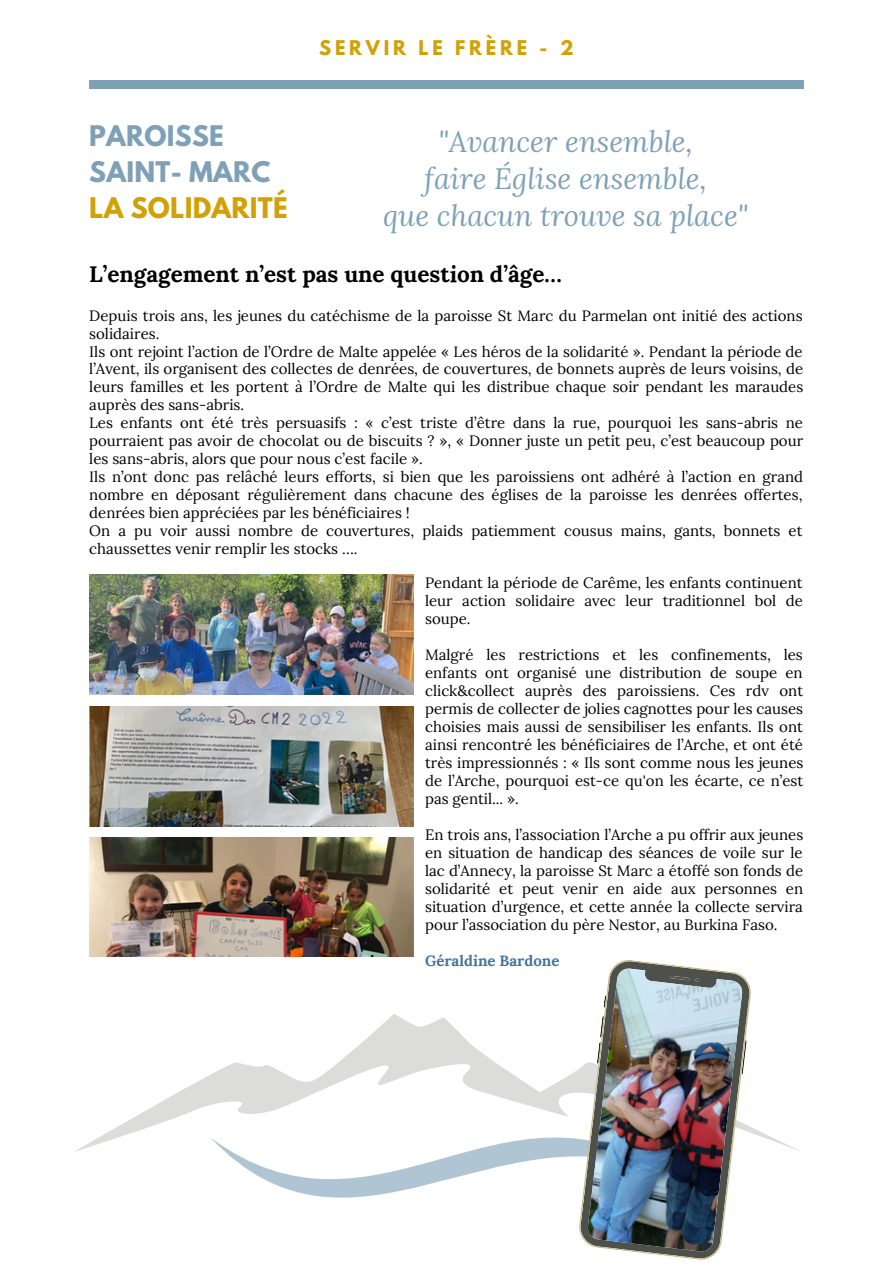
<style>
.page{position:relative;width:893px;height:1264px;background:#fff}
.page>*{position:absolute;margin:0;border:0;box-sizing:border-box;transform-origin:0 0}
.t1{font:italic 29.1px "Lora";color:#7ea1b8}
.t2{font:700 25.2px "League Spartan";letter-spacing:.01em;color:#7ea1b8}
.t3{font:700 25.2px "League Spartan";letter-spacing:.01em;color:#d2a107}
.t4{font:700 22.5px "Lora";color:#000}
.t5{font:700 18px "League Spartan";letter-spacing:.21em;color:#d2a107}
.t6{font:15px/18px "Lora";color:#000;text-align:justify}
.t7{font:700 15px "Lora";color:#45749d}
</style>
<div class="page">
<img style="left:89px;top:574px;width:324px;height:121px">
<img style="left:89px;top:706px;width:324px;height:120px">
<img style="left:89px;top:837px;width:324px;height:120px">
<div style="left:89px;top:80px;width:714px;height:9px;background:#7ea1b8"></div>
<svg style="left:225px;top:1152px;width:353px;height:46px"></svg>
<svg style="left:74px;top:1014px;width:726px;height:138px"></svg>
<img style="left:578px;top:960px;width:172px;height:300px">
<p class="t2" style="left:89px;top:124px;width:136px">PAROISSE</p>
<p class="t2" style="left:89px;top:160px;width:183px">SAINT- MARC</p>
<p class="t3" style="left:89px;top:196px;width:200px">LA SOLIDARITÉ</p>
<p class="t5" style="left:319px;top:39px;width:256px">SERVIR LE FRÈRE - 2</p>
<p class="t1" style="left:438px;top:122px;width:256px">"Avancer ensemble,</p>
<p class="t1" style="left:424px;top:159px;width:284px">faire Église ensemble,</p>
<p class="t1" style="left:383px;top:196px;width:366px">que chacun trouve sa place"</p>
<p class="t4" style="left:89px;top:260px;width:474px">L’engagement n’est pas une question d’âge…</p>
<p class="t6" style="left:89px;top:306px;width:714px">Depuis trois ans, les jeunes du catéchisme de la paroisse St Marc du Parmelan ont initié des actions solidaires.</p>
<p class="t6" style="left:89px;top:342px;width:715px">Ils ont rejoint l’action de l’Ordre de Malte appelée « Les héros de la solidarité ». Pendant la période de l’Avent, ils organisent des collectes de denrées, de couvertures, de bonnets auprès de leurs voisins, de leurs familles et les portent à l’Ordre de Malte qui les distribue chaque soir pendant les maraudes auprès des sans-abris.</p>
<p class="t6" style="left:89px;top:414px;width:715px">Les enfants ont été très persuasifs : « c’est triste d’être dans la rue, pourquoi les sans-abris ne pourraient pas avoir de chocolat ou de biscuits ? », « Donner juste un petit peu, c’est beaucoup pour les sans-abris, alors que pour nous c’est facile ».</p>
<p class="t6" style="left:89px;top:468px;width:715px">Ils n’ont donc pas relâché leurs efforts, si bien que les paroissiens ont adhéré à l’action en grand nombre en déposant régulièrement dans chacune des églises de la paroisse les denrées offertes, denrées bien appréciées par les bénéficiaires !</p>
<p class="t6" style="left:89px;top:522px;width:714px">On a pu voir aussi nombre de couvertures, plaids patiemment cousus mains, gants, bonnets et chaussettes venir remplir les stocks ….</p>
<p class="t6" style="left:425px;top:573px;width:379px">Pendant la période de Carême, les enfants continuent leur action solidaire avec leur traditionnel bol de soupe.</p>
<p class="t6" style="left:425px;top:645px;width:380px">Malgré les restrictions et les confinements, les enfants ont organisé une distribution de soupe en click&amp;collect auprès des paroissiens. Ces rdv ont permis de collecter de jolies cagnottes pour les causes choisies mais aussi de sensibiliser les enfants. Ils ont ainsi rencontré les bénéficiaires de l’Arche, et ont été très impressionnés : « Ils sont comme nous les jeunes de l’Arche, pourquoi est-ce qu'on les écarte, ce n’est pas gentil... ».</p>
<p class="t6" style="left:425px;top:825px;width:379px">En trois ans, l’association l’Arche a pu offrir aux jeunes en situation de handicap des séances de voile sur le lac d’Annecy, la paroisse St Marc a étoffé son fonds de solidarité et peut venir en aide aux personnes en situation d’urgence, et cette année la collecte servira pour l’association du père Nestor, au Burkina Faso.</p>
<p class="t7" style="left:425px;top:950px;width:136px">Géraldine Bardone</p>
</div>
